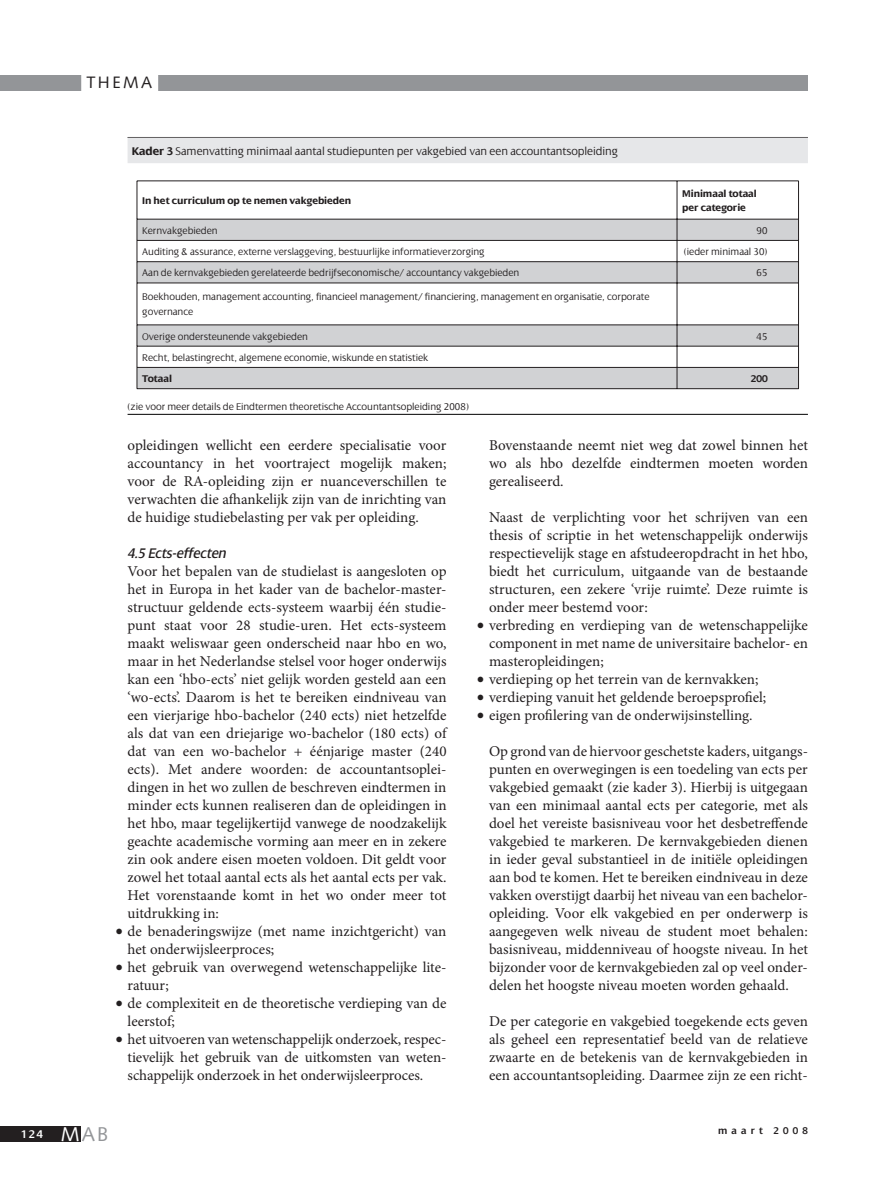
<style>
.page{position:relative;width:893px;height:1191px;background:#fff}
.page>*{position:absolute;margin:0;border:0;box-sizing:border-box;transform-origin:0 0}
.t1{font:21px/36px "Minion Pro";color:#231f20;text-align:justify}
.t2{font:19.95px "Syntax LT Std";color:#939598}
.t3{font:16.5px "Syntax LT Std";letter-spacing:.15em;color:#231f20}
.t4{font:15px/18px "Minion Pro";color:#231f20;text-align:justify}
.t5{font:italic 15px "Dialog";letter-spacing:-.005em;color:#231f20}
.t6{font:300 12px "Dialog";letter-spacing:-.005em;color:#231f20}
.t7{font:600 12px "Dialog";color:#fff}
.t8{font:300 10.5px/15px "Dialog";letter-spacing:-.005em;color:#231f20}
.t9{font:700 10.5px/13.5px "Dialog";letter-spacing:-.005em;color:#231f20}
.t10{font:600 10.5px "Dialog";letter-spacing:.4em;color:#231f20}
.s1{font-weight:700}
.s2{color:#fff}
</style>
<div class="page">
<div style="left:0;top:1126px;width:81px;height:16px;background:#231f20"></div>
<div style="left:0;top:75px;width:808px;height:15px;background:#939598"></div>
<hr style="left:128px;top:137px;width:680px;height:1px;background:#231f20">
<div style="left:128px;top:138px;width:680px;height:25px;background:#e6e7e9"></div>
<svg style="left:138px;top:220px;width:660px;height:168px;fill:#d1d2d4"></svg>
<hr style="left:137px;top:181px;width:540px;height:1px;background:#231f20">
<hr style="left:137px;top:181px;width:1px;height:38px;background:#231f20">
<hr style="left:677px;top:181px;width:122px;height:1px;background:#231f20">
<hr style="left:677px;top:181px;width:1px;height:38px;background:#231f20">
<hr style="left:798px;top:181px;width:1px;height:38px;background:#231f20">
<hr style="left:137px;top:219px;width:540px;height:1px;background:#231f20">
<hr style="left:677px;top:219px;width:122px;height:1px;background:#231f20">
<hr style="left:137px;top:240px;width:540px;height:1px;background:#231f20">
<hr style="left:677px;top:240px;width:122px;height:1px;background:#231f20">
<hr style="left:137px;top:261px;width:540px;height:1px;background:#231f20">
<svg style="left:137px;top:220px;width:1px;height:63px"></svg>
<hr style="left:677px;top:261px;width:122px;height:1px;background:#231f20">
<svg style="left:677px;top:220px;width:1px;height:63px"></svg>
<svg style="left:798px;top:220px;width:1px;height:63px"></svg>
<hr style="left:137px;top:283px;width:540px;height:1px;background:#231f20">
<hr style="left:137px;top:283px;width:1px;height:42px;background:#231f20">
<hr style="left:677px;top:283px;width:122px;height:1px;background:#231f20">
<hr style="left:677px;top:283px;width:1px;height:42px;background:#231f20">
<hr style="left:798px;top:283px;width:1px;height:42px;background:#231f20">
<hr style="left:137px;top:325px;width:540px;height:1px;background:#231f20">
<hr style="left:677px;top:325px;width:122px;height:1px;background:#231f20">
<hr style="left:137px;top:346px;width:540px;height:1px;background:#231f20">
<hr style="left:677px;top:346px;width:122px;height:1px;background:#231f20">
<hr style="left:137px;top:367px;width:540px;height:1px;background:#231f20">
<svg style="left:137px;top:325px;width:1px;height:63px"></svg>
<hr style="left:677px;top:367px;width:122px;height:1px;background:#231f20">
<svg style="left:677px;top:325px;width:1px;height:63px"></svg>
<svg style="left:798px;top:326px;width:1px;height:62px"></svg>
<hr style="left:137px;top:388px;width:540px;height:1px;background:#231f20">
<hr style="left:677px;top:388px;width:122px;height:1px;background:#231f20">
<hr style="left:128px;top:414px;width:680px;height:1px;background:#000">
<div style="left:81px;top:71px;width:77px;height:21px;background:#fff"></div>
<p class="t3" style="left:86px;top:74px;width:67px">THEMA</p>
<p class="t6" style="left:132px;top:147px;width:488px"><span class="s1">Kader 3</span> Samenvatting minimaal aantal studiepunten per vakgebied van een accountantsopleiding</p>
<p class="t9" style="left:142px;top:195px;width:211px">In het curriculum op te nemen vakgebieden</p>
<p class="t9" style="left:682px;top:188px;width:76px">Minimaal totaal per categorie</p>
<p class="t8" style="left:142px;top:224px;width:77px">Kernvakgebieden</p>
<p class="t8" style="left:757px;top:224px;width:13px">90</p>
<p class="t8" style="left:142px;top:245px;width:344px">Auditing &amp; assurance, externe verslaggeving, bestuurlijke informatieverzorging</p>
<p class="t8" style="left:684px;top:245px;width:86px">(ieder minimaal 30)</p>
<p class="t8" style="left:142px;top:266px;width:379px">Aan de kernvakgebieden gerelateerde bedrijfseconomische/ accountancy vakgebieden</p>
<p class="t8" style="left:756px;top:266px;width:13px">65</p>
<p class="t8" style="left:142px;top:290px;width:509px">Boekhouden, management accounting, financieel management/ financiering, management en organisatie, corporate governance</p>
<p class="t8" style="left:142px;top:329px;width:167px">Overige ondersteunende vakgebieden</p>
<p class="t8" style="left:757px;top:329px;width:13px">45</p>
<p class="t8" style="left:142px;top:351px;width:288px">Recht, belastingrecht, algemene economie, wiskunde en statistiek</p>
<p class="t9" style="left:142px;top:373px;width:31px">Totaal</p>
<p class="t9" style="left:751px;top:373px;width:18px">200</p>
<p class="t8" style="left:128px;top:400px;width:343px">(zie voor meer details de Eindtermen theoretische Accountantsopleiding 2008)</p>
<p class="t4" style="left:128px;top:438px;width:320px">opleidingen wellicht een eerdere specialisatie voor accountancy in het voortraject mogelijk maken; voor de RA-opleiding zijn er nuanceverschillen te verwachten die afhankelijk zijn van de inrichting van de huidige studiebelasting per vak per opleiding.</p>
<p class="t5" style="left:128px;top:546px;width:100px">4.5 Ects-effecten</p>
<p class="t4" style="left:128px;top:564px;width:320px;text-align:left">Voor het bepalen van de studielast is aangesloten op het in Europa in het kader van de bachelor-master&shy;structuur geldende ects-systeem waarbij één studie&shy;punt staat voor 28 studie-uren. Het ects-systeem maakt weliswaar geen onderscheid naar hbo en wo, maar in het Nederlandse stelsel voor hoger onderwijs kan een ‘hbo-ects’ niet gelijk worden gesteld aan een ‘wo-ects’. Daarom is het te bereiken eindniveau van een vierjarige hbo-bachelor (240 ects) niet hetzelfde als dat van een driejarige wo-bachelor (180 ects) of dat van een wo-bachelor + éénjarige master (240 ects). Met andere woorden: de accountantsoplei&shy;dingen in het wo zullen de beschreven eindtermen in minder ects kunnen realiseren dan de opleidingen in het hbo, maar tegelijkertijd vanwege de noodzakelijk geachte academische vorming aan meer en in zekere zin ook andere eisen moeten voldoen. Dit geldt voor zowel het totaal aantal ects als het aantal ects per vak.<br>Het vorenstaande komt in het wo onder meer tot uitdrukking in:<br>de benaderingswijze (met name inzichtgericht) van het onderwijsleerproces;<br>het gebruik van overwegend wetenschappelijke lite&shy;ratuur;<br>de complexiteit en de theoretische verdieping van de leerstof;<br>het uitvoeren van wetenschappelijk onderzoek, respec&shy;tievelijk het gebruik van de uitkomsten van weten&shy;schappelijk onderzoek in het onderwijsleerproces.</p>
<h1 class="t1" style="left:115px;top:913px;width:10px">• • • •</h1>
<p class="t4" style="left:489px;top:438px;width:320px">Bovenstaande neemt niet weg dat zowel binnen het wo als hbo dezelfde eindtermen moeten worden ge realiseerd.</p>
<p class="t4" style="left:489px;top:510px;width:320px;text-align:left">Naast de verplichting voor het schrijven van een thesis of scriptie in het wetenschappelijk onderwijs respectievelijk stage en afstudeeropdracht in het hbo, biedt het curriculum, uitgaande van de bestaande structuren, een zekere ‘vrije ruimte’. Deze ruimte is onder meer bestemd voor:<br>verbreding en verdieping van de wetenschappelijke component in met name de universitaire bachelor- en masteropleidingen;<br>verdieping op het terrein van de kernvakken; verdieping vanuit het geldende beroepsprofiel;<br>eigen profilering van de onderwijsinstelling.</p>
<p class="t4" style="left:489px;top:744px;width:320px">Op grond van de hiervoor geschetste kaders, uitgangs&shy;punten en overwegingen is een toedeling van ects per vakgebied gemaakt (zie kader 3). Hierbij is uitgegaan van een minimaal aantal ects per categorie, met als doel het vereiste basisniveau voor het desbetreffende vakgebied te markeren. De kernvakgebieden dienen in ieder geval substantieel in de initiële opleidingen aan bod te komen. Het te bereiken eindniveau in deze vakken overstijgt daarbij het niveau van een bachelor&shy;opleiding. Voor elk vakgebied en per onderwerp is aangegeven welk niveau de student moet behalen: basisniveau, middenniveau of hoogste niveau. In het bijzonder voor de kernvakgebieden zal op veel onder&shy;delen het hoogste niveau moeten worden gehaald.</p>
<p class="t4" style="left:489px;top:1014px;width:320px">De per categorie en vakgebied toegekende ects geven als geheel een representatief beeld van de relatieve zwaarte en de betekenis van de kernvakgebieden in een accountantsopleiding. Daarmee zijn ze een richt-</p>
<h1 class="t1" style="left:477px;top:607px;width:10px">•</h1>
<h1 class="t1" style="left:477px;top:670px;width:10px;line-height:18px">• • •</h1>
<h2 class="t2" style="left:61px;top:1124px;width:49px"><span class="s2">M</span>AB</h2>
<p class="t7" style="left:21px;top:1129px;width:23px">124</p>
<p class="t10" style="left:718px;top:1127px;width:91px">maart 2008</p>
</div>
